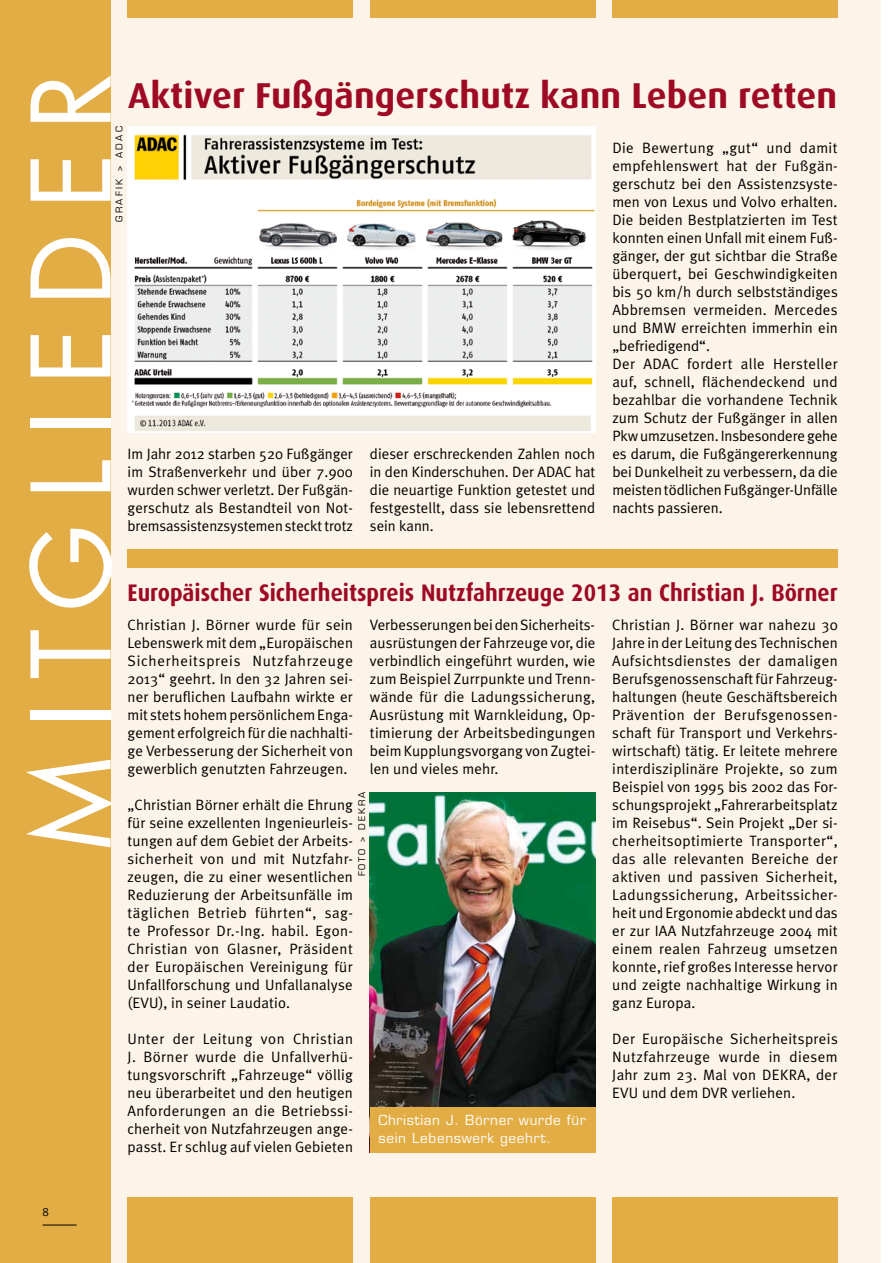
<style>
.page{position:relative;width:893px;height:1263px;background:#fff}
.page>*{position:absolute;margin:0;border:0;box-sizing:border-box;transform-origin:0 0}
.t1{font:120px "Futura T";letter-spacing:.175em;color:#fff}
.t2{font:700 36px "Dax";letter-spacing:.005em;color:#9e0923}
.t3{font:700 24px "Dax";color:#9e0923;scale:.92 1}
.t4{font:15px/18px "Meta Plus Normal";letter-spacing:.01em;color:#000;text-align:justify}
.t5{font:13.5px/18px "Eurostile";letter-spacing:.05em;color:#fff}
.t6{font:12px "Meta Plus Normal Caps";color:#000}
.t7{font:9px "Eurostile";letter-spacing:.225em;color:#000}
</style>
<div class="page">
<div style="left:0;top:0;width:880px;height:1263px;background:#fcf4e8"></div>
<div style="left:0;top:0;width:111px;height:1263px;background:#e3ad45"></div>
<div style="left:612px;top:1197px;width:226px;height:66px;background:#e3ad45"></div>
<div style="left:128px;top:1197px;width:225px;height:66px;background:#e3ad45"></div>
<div style="left:370px;top:1197px;width:225px;height:66px;background:#e3ad45"></div>
<div style="left:612px;top:0;width:226px;height:17px;background:#e3ad45"></div>
<div style="left:128px;top:0;width:225px;height:17px;background:#e3ad45"></div>
<div style="left:370px;top:0;width:225px;height:17px;background:#e3ad45"></div>
<div style="left:128px;top:549px;width:710px;height:18px;background:#e3ad45"></div>
<img style="left:128px;top:126px;width:467px;height:306px">
<img style="left:370px;top:792px;width:225px;height:315px">
<hr style="left:892px;top:0;width:1px;height:1263px;background:#9e0923">
<div style="left:370px;top:1107px;width:225px;height:45px;background:#e3ad45"></div>
<hr style="left:43px;top:1225px;width:34px;height:1px;background:#000">
<h1 class="t1" style="left:1px;top:855px;width:770px;rotate:-90deg">Mi tgli edeR</h1>
<h2 class="t2" style="left:128px;top:75px;width:710px">Aktiver Fußgängerschutz kann Leben retten</h2>
<p class="t7" style="left:114px;top:222px;width:97px;rotate:-90deg">Grafik &gt; ADAC</p>
<p class="t4" style="left:612px;top:139px;width:227px;text-align:left">Die Bewertung „gut“ und damit empfehlenswert hat der Fußgän&shy;gerschutz bei den Assistenzsyste&shy;men von Lexus und Volvo erhalten.<br>Die beiden Bestplatzierten im Test konnten einen Unfall mit einem Fuß&shy;gänger, der gut sichtbar die Straße überquert, bei Geschwindigkeiten bis 50 km/h durch selbstständiges<br>Abbremsen vermeiden. Mercedes und BMW erreichten immerhin ein „befriedigend“.<br>Der ADAC fordert alle Hersteller auf, schnell, flächendeckend und bezahlbar die vorhandene Technik zum Schutz der Fußgänger in allen<br>Pkw umzusetzen. Insbesondere gehe es darum, die Fußgängererkennung bei Dunkelheit zu verbessern, da die meisten tödlichen Fußgänger-Unfälle nachts passieren.</p>
<p class="t4" style="left:128px;top:445px;width:227px">Im Jahr 2012 starben 520 Fußgänger im Straßenverkehr und über 7.900 wurden schwer verletzt. Der Fußgän&shy;gerschutz als Bestandteil von Not&shy;bremsassistenzsystemen steckt trotz</p>
<p class="t4" style="left:370px;top:445px;width:227px">dieser erschreckenden Zahlen noch in den Kinderschuhen. Der ADAC hat die neuartige Funktion getestet und festgestellt, dass sie lebensrettend sein kann.</p>
<h3 class="t3" style="left:128px;top:579px;width:773px">Europäischer Sicherheitspreis Nutzfahrzeuge 2013 an Christian J. Börner</h3>
<p class="t4" style="left:128px;top:616px;width:227px">Christian J. Börner wurde für sein Lebenswerk mit dem „Europäischen Sicherheitspreis Nutzfahrzeuge 2013“ geehrt. In den 32 Jahren sei&shy;ner beruflichen Laufbahn wirkte er mit stets hohem persönlichem Enga&shy;gement erfolgreich für die nachhalti&shy;ge Verbesserung der Sicherheit von gewerblich genutzten Fahrzeugen.</p>
<p class="t4" style="left:128px;top:796px;width:227px">„Christian Börner erhält die Ehrung für seine exzellenten Ingenieurleis&shy;tungen auf dem Gebiet der Arbeits&shy;sicherheit von und mit Nutzfahr&shy;zeugen, die zu einer wesentlichen Reduzierung der Arbeitsunfälle im täglichen Betrieb führten“, sag&shy;te Professor Dr.-Ing. habil. Egon-Christian von Glasner, Präsident der Europäischen Vereinigung für Unfallforschung und Unfallanalyse (EVU), in seiner Laudatio.</p>
<p class="t4" style="left:128px;top:1030px;width:227px">Unter der Leitung von Christian J. Börner wurde die Unfallverhü&shy;tungsvorschrift „Fahrzeuge“ völlig neu überarbeitet und den heutigen Anforderungen an die Betriebssi&shy;cherheit von Nutzfahrzeugen ange&shy;passt. Er schlug auf vielen Gebieten</p>
<p class="t4" style="left:370px;top:616px;width:227px">Verbesserungen bei den Sicherheits&shy;ausrüstungen der Fahrzeuge vor, die verbindlich eingeführt wurden, wie zum Beispiel Zurrpunkte und Trenn&shy;wände für die Ladungssicherung, Ausrüstung mit Warnkleidung, Op&shy;timierung der Arbeitsbedingungen beim Kupplungsvorgang von Zugtei&shy;len und vieles mehr.</p>
<p class="t4" style="left:612px;top:616px;width:227px">Christian J. Börner war nahezu 30<br>Jahre in der Leitung des Technischen Aufsichtsdienstes der damaligen Berufsgenossenschaft für Fahrzeug&shy;haltungen (heute Geschäftsbereich Prävention der Berufsgenossen&shy;schaft für Transport und Verkehrs&shy;wirtschaft) tätig. Er leitete mehrere interdisziplinäre Projekte, so zum Beispiel von 1995 bis 2002 das For&shy;schungsprojekt „Fahrerarbeitsplatz im Reisebus“. Sein Projekt „Der si&shy;cherheitsoptimierte Transporter“, das alle relevanten Bereiche der aktiven und passiven Sicherheit, Ladungssicherung, Arbeitssicher&shy;heit und Ergonomie abdeckt und das er zur IAA Nutzfahrzeuge 2004 mit einem realen Fahrzeug umsetzen konnte, rief großes Interesse hervor und zeigte nachhaltige Wirkung in ganz Europa.</p>
<p class="t4" style="left:612px;top:1030px;width:227px">Der Europäische Sicherheitspreis Nutzfahrzeuge wurde in diesem Jahr zum 23. Mal von DEKRA, der EVU und dem DVR verliehen.</p>
<p class="t7" style="left:356px;top:876px;width:86px;rotate:-90deg">FOTO &gt; DEKR A</p>
<p class="t5" style="left:378px;top:1111px;width:209px">Christian J. Börner wurde für sein Lebenswerk geehrt.</p>
<p class="t6" style="left:43px;top:1204px;width:8px">8</p>
</div>
